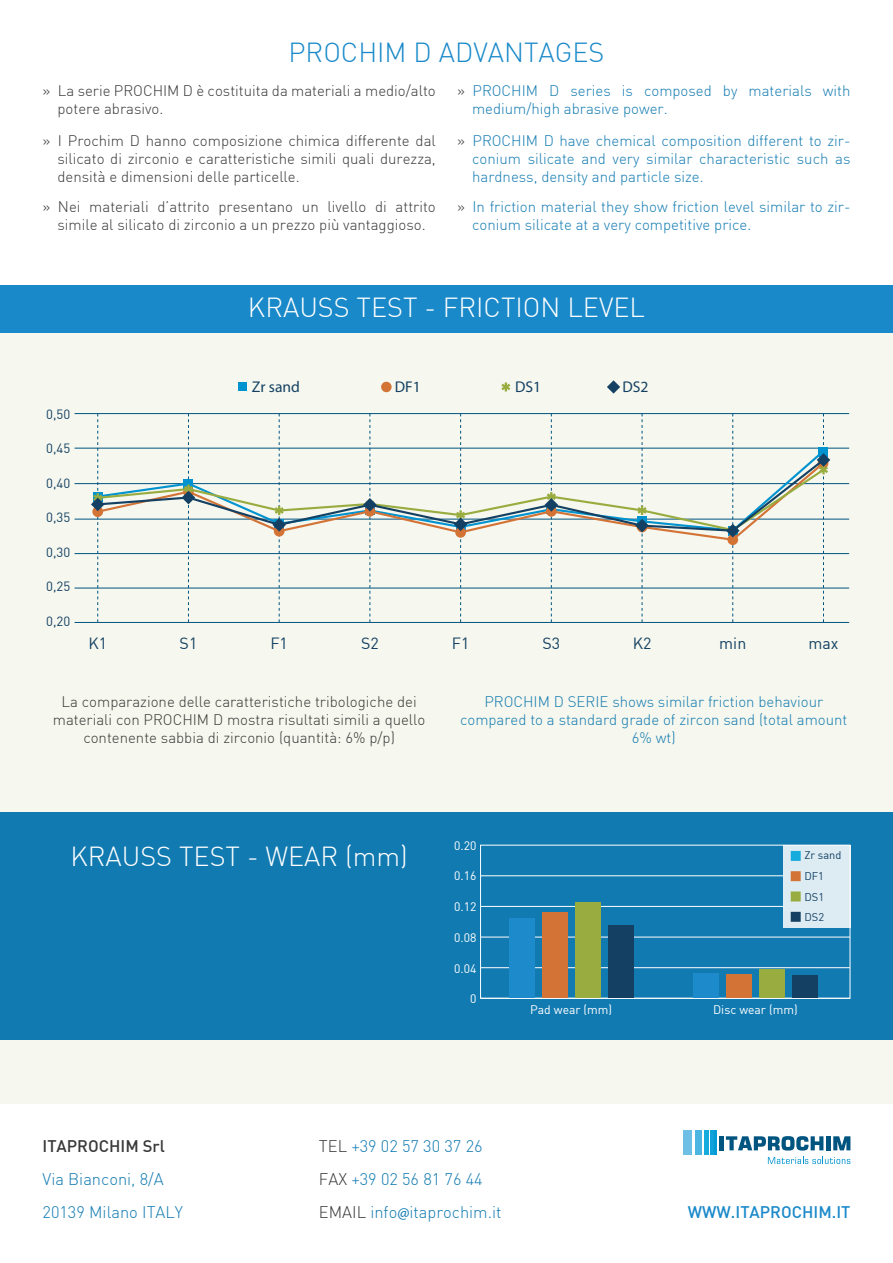
<style>
.page{position:relative;width:893px;height:1263px;background:#fff}
.page>*{position:absolute;margin:0;border:0;box-sizing:border-box;transform-origin:0 0}
.t1{font:300 27px "DIN";color:#fff}
.t2{font:300 27px "DIN";color:#1989c9}
.t3{font:300 16.5px/33px "DIN";color:#117ab1}
.t4{font:500 16.5px "DIN";color:#1989c9}
.t5{font:500 16.5px "DIN";color:#383737}
.t6{font:15.9px "DIN";color:#144163}
.t7{font:15.6px "Myriad Pro";color:#144163}
.t8{font:300 15px/18px "DIN";color:#383737;text-align:center}
.t9{font:300 15px/18px "DIN";color:#117ab1}
.t10{font:13.2px "DIN";color:#144163}
.t11{font:12.15px "DIN";color:#fff}
.t12{font:11.1px/20.7px "DIN";color:#144163}
.s1{color:#383737}
.s2{font-family:"Myriad Pro";font-weight:400}
</style>
<div class="page">
<hr style="left:720px;top:1136px;width:4px;height:14px;background:#005480">
<svg style="left:726px;top:1136px;width:97px;height:14px"></svg>
<hr style="left:826px;top:1136px;width:4px;height:14px;background:#005480">
<svg style="left:833px;top:1136px;width:17px;height:14px"></svg>
<div style="left:704px;top:1131px;width:5px;height:24px;background:#16abdd"></div>
<div style="left:684px;top:1131px;width:8px;height:24px;background:#6ebfe6"></div>
<div style="left:695px;top:1131px;width:7px;height:24px;background:#4db5e1"></div>
<hr style="left:710px;top:1131px;width:3px;height:24px;background:#0fa1d9">
<hr style="left:715px;top:1131px;width:2px;height:24px;background:#009ad4">
<svg style="left:768px;top:1157px;width:82px;height:7px"></svg>
<div style="left:0;top:333px;width:893px;height:770px;background:#f6f7ee"></div>
<div style="left:0;top:812px;width:893px;height:228px;background:#117ab1"></div>
<hr style="left:75px;top:588px;width:774px;height:1px;background:#005480">
<hr style="left:75px;top:622px;width:774px;height:1px;background:#005480">
<hr style="left:75px;top:553px;width:774px;height:1px;background:#005480">
<hr style="left:75px;top:519px;width:774px;height:1px;background:#005480">
<hr style="left:75px;top:483px;width:774px;height:1px;background:#005480">
<hr style="left:75px;top:448px;width:774px;height:1px;background:#005480">
<hr style="left:75px;top:413px;width:774px;height:1px;background:#005480">
<svg style="left:607px;top:380px;width:13px;height:14px"></svg>
<svg style="left:105px;top:448px;width:712px;height:9px"></svg>
<svg style="left:91px;top:414px;width:14px;height:208px"></svg>
<svg style="left:272px;top:414px;width:14px;height:208px"></svg>
<svg style="left:363px;top:414px;width:14px;height:208px"></svg>
<svg style="left:454px;top:414px;width:13px;height:208px"></svg>
<svg style="left:545px;top:414px;width:13px;height:208px"></svg>
<svg style="left:635px;top:414px;width:14px;height:208px"></svg>
<svg style="left:726px;top:414px;width:14px;height:208px"></svg>
<svg style="left:817px;top:414px;width:13px;height:208px"></svg>
<svg style="left:182px;top:414px;width:13px;height:208px"></svg>
<svg style="left:95px;top:457px;width:731px;height:76px"></svg>
<div style="left:238px;top:382px;width:9px;height:9px;background:#0093d0"></div>
<div style="left:381px;top:382px;width:11px;height:10px;background:#d37336;border-radius:50%"></div>
<svg style="left:501px;top:382px;width:9px;height:9px"></svg>
<div style="left:0;top:285px;width:893px;height:48px;background:#1989c9"></div>
<hr style="left:481px;top:875px;width:303px;height:1px;background:#fff">
<hr style="left:481px;top:937px;width:369px;height:1px;background:#fff">
<hr style="left:481px;top:906px;width:303px;height:1px;background:#fff">
<hr style="left:481px;top:967px;width:369px;height:1px;background:#fff">
<div style="left:480px;top:845px;width:370px;height:154px;border:1px solid #fff"></div>
<div style="left:508px;top:918px;width:26px;height:80px;background:#1d8bcb"></div>
<div style="left:542px;top:912px;width:26px;height:86px;background:#d37336"></div>
<div style="left:575px;top:903px;width:26px;height:95px;background:#98ac3f"></div>
<div style="left:608px;top:925px;width:26px;height:73px;background:#144163"></div>
<div style="left:693px;top:974px;width:26px;height:24px;background:#1d8bcb"></div>
<div style="left:726px;top:975px;width:26px;height:23px;background:#d37336"></div>
<div style="left:759px;top:970px;width:26px;height:28px;background:#98ac3f"></div>
<div style="left:792px;top:976px;width:26px;height:22px;background:#144163"></div>
<div style="left:783px;top:845px;width:67px;height:83px;background:#ddecf3"></div>
<div style="left:791px;top:851px;width:10px;height:10px;background:#16abdd"></div>
<div style="left:791px;top:871px;width:10px;height:10px;background:#d37336"></div>
<div style="left:791px;top:891px;width:10px;height:10px;background:#98ac3f"></div>
<div style="left:791px;top:912px;width:10px;height:10px;background:#144163"></div>
<h1 class="t2" style="left:289px;top:36px;width:317px">PROCHIM D ADVANTAGES</h1>
<p class="t8" style="left:58px;top:82px;width:380px;text-align:left;text-indent:-15px">» La serie PROCHIM D è costituita da materiali a medio/alto potere abrasivo.</p>
<p class="t8" style="left:58px;top:131px;width:380px;text-align:justify;text-indent:-15px">» I Prochim D hanno composizione chimica differente dal silicato di zirconio e caratteristiche simili quali durezza, densità e dimensioni delle particelle.</p>
<p class="t8" style="left:43px;top:197px;width:395px">» Nei materiali d’attrito presentano un livello di attrito simile al silicato di zirconio a un prezzo più vantaggioso.</p>
<p class="t9" style="left:472px;top:82px;width:380px;text-indent:-15px"><span class="s1">»</span> PROCHIM D series is composed by materials with medium/high abrasive power.</p>
<p class="t9" style="left:472px;top:131px;width:380px;text-align:justify;text-indent:-15px"><span class="s1">»</span> PROCHIM D have chemical composition different to zir&shy;conium silicate and very similar characteristic such as hardness, density and particle size.</p>
<p class="t9" style="left:472px;top:197px;width:380px;text-indent:-15px"><span class="s1">»</span> In friction material they show friction level similar to zir&shy;conium silicate at a very competitive price.</p>
<h1 class="t1" style="left:248px;top:290px;width:399px">KRAUSS TEST - FRICTION LEVEL</h1>
<p class="t10" style="left:46px;top:406px;width:26px">0,50</p>
<p class="t10" style="left:46px;top:440px;width:26px">0,45</p>
<p class="t10" style="left:46px;top:475px;width:26px">0,40</p>
<p class="t10" style="left:46px;top:509px;width:26px">0,35</p>
<p class="t10" style="left:46px;top:544px;width:26px">0,30</p>
<p class="t10" style="left:46px;top:578px;width:26px">0,25</p>
<p class="t10" style="left:46px;top:613px;width:26px">0,20</p>
<p class="t7" style="left:252px;top:377px;width:50px">Zr sand</p>
<p class="t7" style="left:395px;top:377px;width:27px">DF1</p>
<p class="t7" style="left:515px;top:377px;width:28px">DS1</p>
<p class="t7" style="left:622px;top:377px;width:28px">DS2</p>
<p class="t6" style="left:88px;top:634px;width:20px">K1</p>
<p class="t6" style="left:180px;top:634px;width:19px">S1</p>
<p class="t6" style="left:270px;top:634px;width:19px">F1</p>
<p class="t6" style="left:361px;top:634px;width:19px">S2</p>
<p class="t6" style="left:452px;top:634px;width:19px">F1</p>
<p class="t6" style="left:542px;top:634px;width:19px">S3</p>
<p class="t6" style="left:633px;top:634px;width:20px">K2</p>
<p class="t6" style="left:719px;top:634px;width:28px">min</p>
<p class="t6" style="left:808px;top:634px;width:32px">max</p>
<p class="t8" style="left:53px;top:692px;width:374px">La comparazione delle caratteristiche tribologiche dei materiali con PROCHIM D mostra risultati simili a quello contenente sabbia di zirconio (quantità: 6% p/p)</p>
<p class="t9" style="left:460px;top:692px;width:389px;text-align:center">PROCHIM D SERIE shows similar friction behaviour compared to a standard grade of zircon sand (total amount<br>6% wt)</p>
<h1 class="t1" style="left:70px;top:840px;width:339px">KRAUSS TEST - WEAR (mm)</h1>
<p class="t11" style="left:454px;top:838px;width:24px">0.20</p>
<p class="t11" style="left:454px;top:868px;width:24px">0.16</p>
<p class="t11" style="left:454px;top:899px;width:24px">0.12</p>
<p class="t11" style="left:454px;top:930px;width:24px">0.08</p>
<p class="t11" style="left:454px;top:960px;width:24px">0.04</p>
<p class="t11" style="left:470px;top:991px;width:8px">0</p>
<p class="t12" style="left:804px;top:845px;width:39px">Zr sand<br>DF1<br>DS1<br>DS2</p>
<p class="t11" style="left:530px;top:1002px;width:84px">Pad wear (mm)</p>
<p class="t11" style="left:713px;top:1002px;width:86px">Disc wear (mm)</p>
<p class="t5" style="left:43px;top:1136px;width:124px">ITAPROCHIM Srl</p>
<p class="t3" style="left:43px;top:1163px;width:142px">Via Bianconi, 8/A<br>20139 Milano ITALY</p>
<p class="t3" style="left:319px;top:1130px;width:184px"><span class="s1">TEL</span> +39 02 57 30 37 26<br><span class="s1">FAX</span> +39 02 56 81 76 44<br><span class="s1">EMAIL</span> info<span class="s2">@</span>itaprochim.it</p>
<p class="t4" style="left:688px;top:1202px;width:164px">WWW.ITAPROCHIM.IT</p>
</div>
